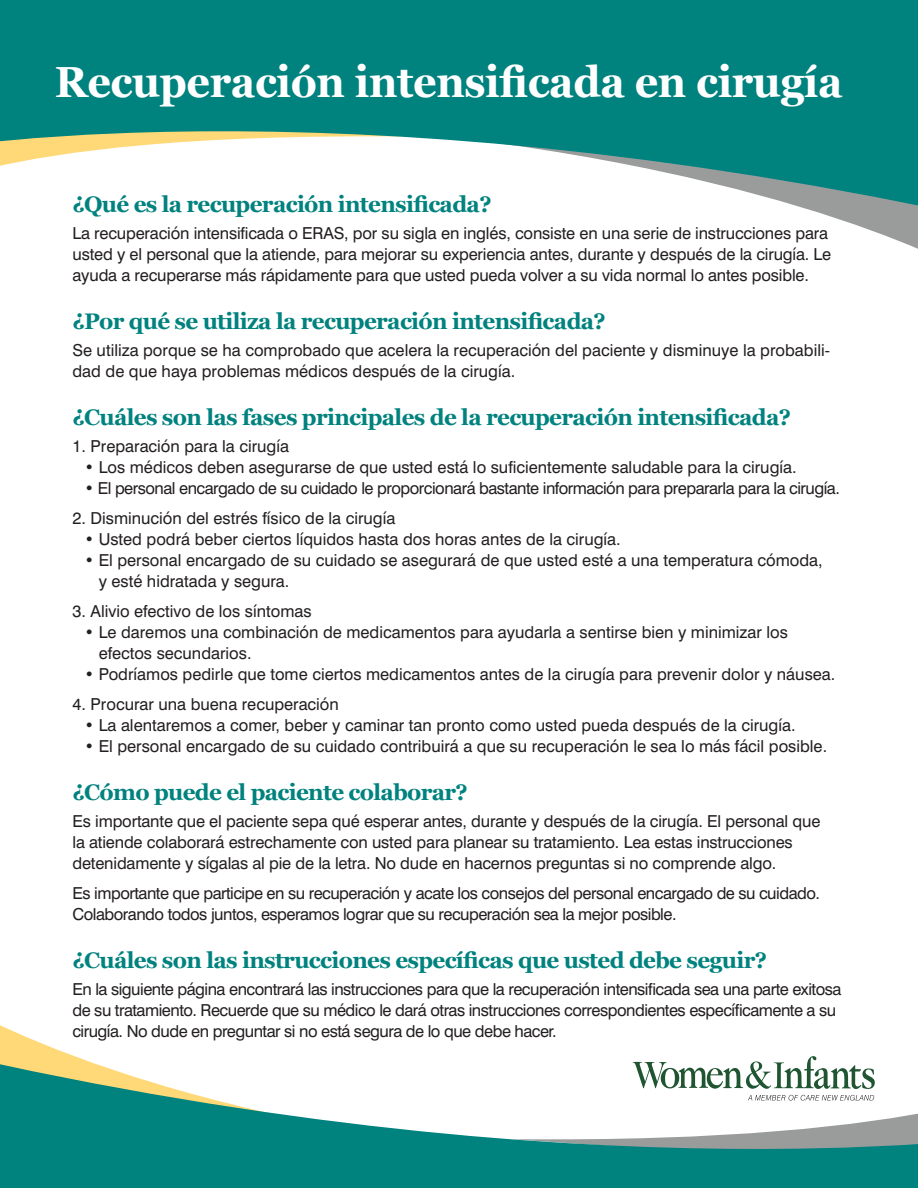
<style>
.page{position:relative;width:918px;height:1188px;background:#fff}
.page>*{position:absolute;margin:0;border:0;box-sizing:border-box;transform-origin:0 0}
.t1{font:700 43.5px "Georgia";letter-spacing:-.01em;color:#fff;scale:.95 1}
.t2{font:700 22.5px "Georgia";letter-spacing:-.03em;color:#00827e}
.t3{font:16.5px/21px "Swiss 721 BT";letter-spacing:-.01em;color:#231f20}
.t4{font:16.5px/21px "Swiss 721 BT";letter-spacing:-.03em;color:#231f20}
</style>
<div class="page">
<svg style="left:826px;top:215px;width:92px;height:34px"></svg>
<svg style="left:0;top:0;width:918px;height:215px;fill:#00827e"></svg>
<svg style="left:0;top:1025px;width:61px;height:26px"></svg>
<svg style="left:0;top:1051px;width:918px;height:137px"></svg>
<p class="t1" style="left:55px;top:50px;width:831px">Recuperación intensificada en cirugía</p>
<p class="t2" style="left:72px;top:188px;width:421px">¿Qué es la recuperación intensificada?</p>
<p class="t3" style="left:72px;top:223px;width:760px">La recuperación intensificada o ERAS, por su sigla en inglés, consiste en una serie de instrucciones para usted y el personal que la atiende, para mejorar su experiencia antes, durante y después de la cirugía. Le ayuda a recuperarse más rápidamente para que usted pueda volver a su vida normal lo antes posible.</p>
<p class="t2" style="left:72px;top:305px;width:535px">¿Por qué se utiliza la recuperación intensificada?</p>
<p class="t3" style="left:72px;top:340px;width:759px">Se utiliza porque se ha comprobado que acelera la recuperación del paciente y disminuye la probabili&shy;dad de que haya problemas médicos después de la cirugía.</p>
<p class="t2" style="left:72px;top:401px;width:720px">¿Cuáles son las fases principales de la recuperación intensificada?</p>
<p class="t3" style="left:72px;top:436px;width:218px">1. Preparación para la cirugía</p>
<p class="t3" style="left:84px;top:457px;width:714px">• Los médicos deben asegurarse de que usted está lo suficientemente saludable para la cirugía.</p>
<p class="t4" style="left:84px;top:478px;width:757px">• El personal encargado de su cuidado le proporcionará bastante información para prepararla para la cirugía.</p>
<p class="t3" style="left:72px;top:508px;width:324px">2. Disminución del estrés físico de la cirugía</p>
<p class="t3" style="left:84px;top:529px;width:538px">• Usted podrá beber ciertos líquidos hasta dos horas antes de la cirugía.</p>
<p class="t3" style="left:99px;top:550px;width:726px;text-indent:-14px">• El personal encargado de su cuidado se asegurará de que usted esté a una temperatura cómoda, y esté hidratada y segura.</p>
<p class="t3" style="left:72px;top:601px;width:241px">3. Alivio efectivo de los síntomas</p>
<p class="t3" style="left:99px;top:622px;width:691px;text-indent:-14px">• Le daremos una combinación de medicamentos para ayudarla a sentirse bien y minimizar los efectos secundarios.</p>
<p class="t3" style="left:84px;top:664px;width:752px">• Podríamos pedirle que tome ciertos medicamentos antes de la cirugía para prevenir dolor y náusea.</p>
<p class="t3" style="left:72px;top:694px;width:268px">4. Procurar una buena recuperación</p>
<p class="t3" style="left:84px;top:715px;width:713px">• La alentaremos a comer, beber y caminar tan pronto como usted pueda después de la cirugía.</p>
<p class="t3" style="left:84px;top:736px;width:744px">• El personal encargado de su cuidado contribuirá a que su recuperación le sea lo más fácil posible.</p>
<p class="t2" style="left:72px;top:776px;width:397px">¿Cómo puede el paciente colaborar?</p>
<p class="t3" style="left:72px;top:811px;width:749px">Es importante que el paciente sepa qué esperar antes, durante y después de la cirugía. El personal que la atiende colaborará estrechamente con usted para planear su tratamiento. Lea estas instrucciones detenidamente y sígalas al pie de la letra. No dude en hacernos preguntas si no comprende algo.</p>
<p class="t4" style="left:72px;top:883px;width:749px">Es importante que participe en su recuperación y acate los consejos del personal encargado de su cuidado.<br>Colaborando todos juntos, esperamos lograr que su recuperación sea la mejor posible.</p>
<p class="t2" style="left:72px;top:944px;width:696px">¿Cuáles son las instrucciones específicas que usted debe seguir?</p>
<p class="t4" style="left:72px;top:979px;width:770px">En la siguiente página encontrará las instrucciones para que la recuperación intensificada sea una parte exitosa de su tratamiento. Recuerde que su médico le dará otras instrucciones correspondientes específicamente a su cirugía. No dude en preguntar si no está segura de lo que debe hacer.</p>
</div>
